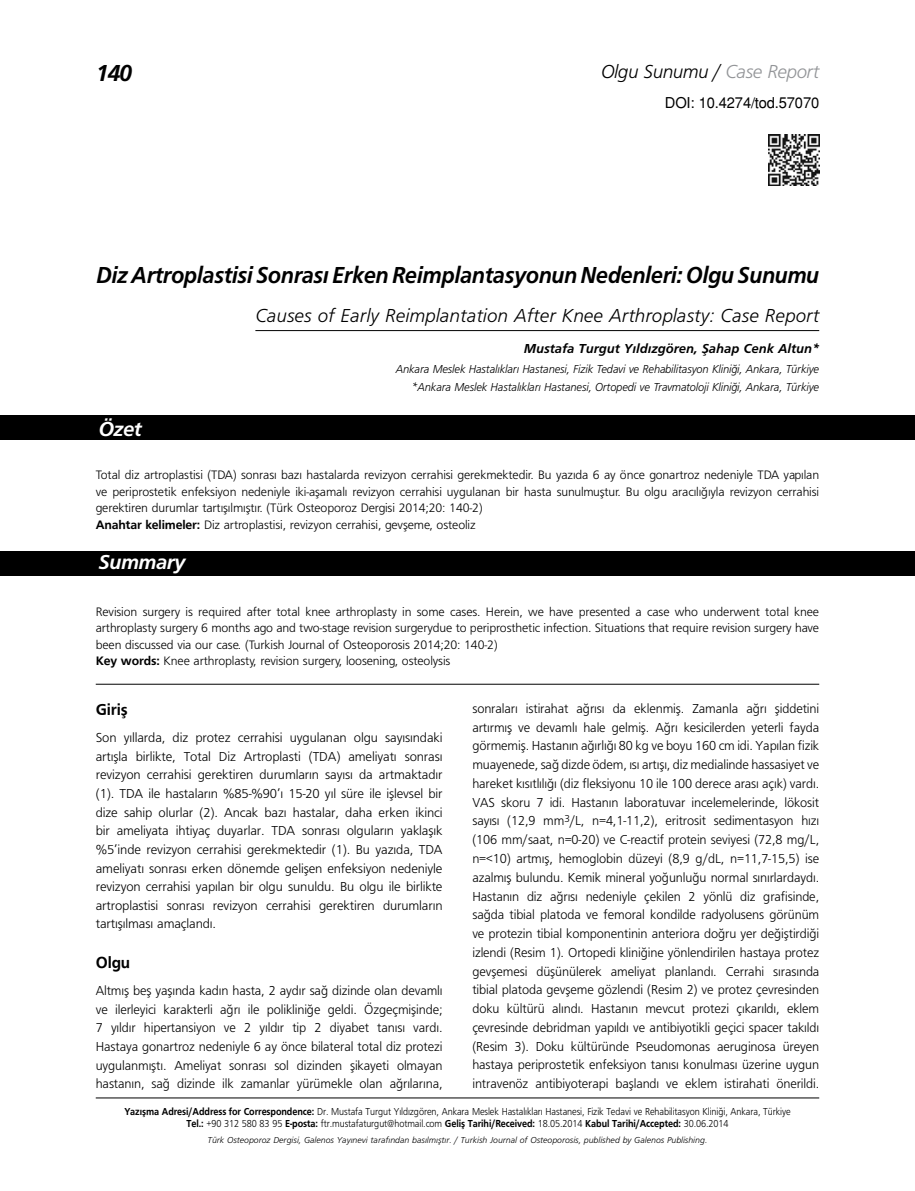
<style>
.page{position:relative;width:915px;height:1191px;background:#fff}
.page>*{position:absolute;margin:0;border:0;box-sizing:border-box;transform-origin:0 0}
.t1{font:24px "Frugal Bold Italic Tr";letter-spacing:-.015em;color:#000;scale:.94 1}
.t2{font:24px "Frugal Bold Italic Tr";letter-spacing:-.015em;color:#000}
.t3{font:21px "Frugal Bold Italic Tr";letter-spacing:-.025em;color:#fff}
.t4{font:19.5px "Frugal Italic Tr";color:#000}
.t5{font:19.5px "Frugal Italic Tr";letter-spacing:-.025em;color:#000}
.t6{font:16.5px "Frugal Bold Tr";letter-spacing:-.01em;color:#000}
.t7{font:15px "Helvetica Normal Tr";letter-spacing:-.01em;color:#000}
.t8{font:13.5px/18.8px "Frugal Normal Tr";letter-spacing:-.01em;color:#000;text-align:justify}
.t9{font:13.5px "Frugal Bold Italic Tr";color:#000}
.t10{font:12.75px/16.5px "Frugal Normal Tr";letter-spacing:-.01em;color:#000}
.t11{font:12px/17.1px "Frugal Italic Tr";letter-spacing:-.01em;color:#000;text-align:right;scale:.95 1}
.t12{font:10.5px/12px "Frugal Normal Tr";letter-spacing:-.01em;color:#000;text-align:center;scale:.9 1}
.t13{font:9px "Frugal Italic Tr";color:#000}
.s1{color:#939598}
.s2{font-family:"Frugal Bold Tr"}
</style>
<div class="page">
<div style="left:0;top:551px;width:914px;height:25px;background:#000"></div>
<hr style="left:255px;top:330px;width:564px;height:1px;background:#000">
<div style="left:0;top:415px;width:914px;height:25px;background:#000"></div>
<hr style="left:96px;top:1097px;width:723px;height:1px;background:#000">
<hr style="left:96px;top:684px;width:723px;height:1px;background:#000">
<img style="left:768px;top:135px;width:51px;height:51px">
<h1 class="t2" style="left:96px;top:59px;width:38px">140</h1>
<h3 class="t5" style="left:601px;top:60px;width:219px">Olgu Sunumu / <span class="s1">Case Report</span></h3>
<p class="t7" style="left:664px;top:94px;width:156px">DOI: 10.4274/tod.57070</p>
<h1 class="t1" style="left:96px;top:261px;width:770px">Diz Artroplastisi Sonrası Erken Reimplantasyonun Nedenleri: Olgu Sunumu</h1>
<h3 class="t4" style="left:255px;top:304px;width:565px">Causes of Early Reimplantation After Knee Arthroplasty: Case Report</h3>
<h2 class="t3" style="left:98px;top:417px;width:45px">Özet</h2>
<p class="t9" style="left:523px;top:340px;width:297px">Mustafa Turgut Yıldızgören, Şahap Cenk Altun*</p>
<p class="t11" style="left:395px;top:361px;width:447px">Ankara Meslek Hastalıkları Hastanesi, Fizik Tedavi ve Rehabilitasyon Kliniği, Ankara, Türkiye *Ankara Meslek Hastalıkları Hastanesi, Ortopedi ve Travmatoloji Kliniği, Ankara, Türkiye</p>
<p class="t10" style="left:96px;top:467px;width:724px">Total diz artroplastisi (TDA) sonrası bazı hastalarda revizyon cerrahisi gerekmektedir. Bu yazıda 6 ay önce gonartroz nedeniyle TDA yapılan ve periprostetik enfeksiyon nedeniyle iki-aşamalı revizyon cerrahisi uygulanan bir hasta sunulmuştur. Bu olgu aracılığıyla revizyon cerrahisi gerektiren durumlar tartışılmıştır. (Türk Osteoporoz Dergisi 2014;20: 140-2)<br><span class="s2">Anahtar kelimeler:</span> Diz artroplastisi, revizyon cerrahisi, gevşeme, osteoliz</p>
<h2 class="t3" style="left:98px;top:549px;width:88px">Summary</h2>
<p class="t10" style="left:96px;top:603px;width:724px">Revision surgery is required after total knee arthroplasty in some cases. Herein, we have presented a case who underwent total knee arthroplasty surgery 6 months ago and two-stage revision surgerydue to periprosthetic infection. Situations that require revision surgery have been discussed via our case. (Turkish Journal of Osteoporosis 2014;20: 140-2)<br><span class="s2">Key words:</span> Knee arthroplasty, revision surgery, loosening, osteolysis</p>
<p class="t6" style="left:96px;top:700px;width:34px">Giriş</p>
<p class="t8" style="left:96px;top:728px;width:348px">Son yıllarda, diz protez cerrahisi uygulanan olgu sayısındaki artışla birlikte, Total Diz Artroplasti (TDA) ameliyatı sonrası revizyon cerrahisi gerektiren durumların sayısı da artmaktadır (1). TDA ile hastaların %85-%90’ı 15-20 yıl süre ile işlevsel bir dize sahip olurlar (2). Ancak bazı hastalar, daha erken ikinci bir ameliyata ihtiyaç duyarlar. TDA sonrası olguların yaklaşık %5’inde revizyon cerrahisi gerekmektedir (1). Bu yazıda, TDA ameliyatı sonrası erken dönemde gelişen enfeksiyon nedeniyle revizyon cerrahisi yapılan bir olgu sunuldu. Bu olgu ile birlikte artroplastisi sonrası revizyon cerrahisi gerektiren durumların tartışılması amaçlandı.</p>
<p class="t6" style="left:96px;top:953px;width:36px">Olgu</p>
<p class="t8" style="left:96px;top:981px;width:348px">Altmış beş yaşında kadın hasta, 2 aydır sağ dizinde olan devamlı ve ilerleyici karakterli ağrı ile polikliniğe geldi. Özgeçmişinde; 7 yıldır hipertansiyon ve 2 yıldır tip 2 diyabet tanısı vardı.<br>Hastaya gonartroz nedeniyle 6 ay önce bilateral total diz protezi uygulanmıştı. Ameliyat sonrası sol dizinden şikayeti olmayan hastanın, sağ dizinde ilk zamanlar yürümekle olan ağrılarına,</p>
<p class="t8" style="left:472px;top:699px;width:348px">sonraları istirahat ağrısı da eklenmiş. Zamanla ağrı şiddetini artırmış ve devamlı hale gelmiş. Ağrı kesicilerden yeterli fayda görmemiş. Hastanın ağırlığı 80 kg ve boyu 160 cm idi. Yapılan fizik muayenede, sağ dizde ödem, ısı artışı, diz medialinde hassasiyet ve hareket kısıtlılığı (diz fleksiyonu 10 ile 100 derece arası açık) vardı.<br>VAS skoru 7 idi. Hastanın laboratuvar incelemelerinde, lökosit sayısı (12,9 mm<sup>3</sup>/L, n=4,1-11,2), eritrosit sedimentasyon hızı (106 mm/saat, n=0-20) ve C-reactif protein seviyesi (72,8 mg/L, n=&lt;10) artmış, hemoglobin düzeyi (8,9 g/dL, n=11,7-15,5) ise azalmış bulundu. Kemik mineral yoğunluğu normal sınırlardaydı.<br>Hastanın diz ağrısı nedeniyle çekilen 2 yönlü diz grafisinde, sağda tibial platoda ve femoral kondilde radyolusens görünüm ve protezin tibial komponentinin anteriora doğru yer değiştirdiği izlendi (Resim 1). Ortopedi kliniğine yönlendirilen hastaya protez gevşemesi düşünülerek ameliyat planlandı. Cerrahi sırasında tibial platoda gevşeme gözlendi (Resim 2) ve protez çevresinden doku kültürü alındı. Hastanın mevcut protezi çıkarıldı, eklem çevresinde debridman yapıldı ve antibiyotikli geçici spacer takıldı (Resim 3). Doku kültüründe Pseudomonas aeruginosa üreyen hastaya periprostetik enfeksiyon tanısı konulması üzerine uygun intravenöz antibiyoterapi başlandı ve eklem istirahati önerildi.</p>
<p class="t12" style="left:124px;top:1105px;width:741px"><span class="s2">Yaz›flma Adresi/Address for Correspondence:</span> Dr. Mustafa Turgut Yıldızgören, Ankara Meslek Hastalıkları Hastanesi, Fizik Tedavi ve Rehabilitasyon Kliniği, Ankara, Türkiye<br><span class="s2">Tel.:</span> +90 312 580 83 95 <span class="s2">E-posta:</span> ftr.mustafaturgut@hotmail.com <span class="s2">Geliş Tarihi/Received:</span> 18.05.2014 <span class="s2">Kabul Tarihi/Accepted:</span> 30.06.2014</p>
<p class="t13" style="left:207px;top:1134px;width:501px">Türk Osteoporoz Dergisi, Galenos Yayınevi taraf›ndan bas›lm›flt›r. / Turkish Journal of Osteoporosis, published by Galenos Publishing.</p>
</div>
